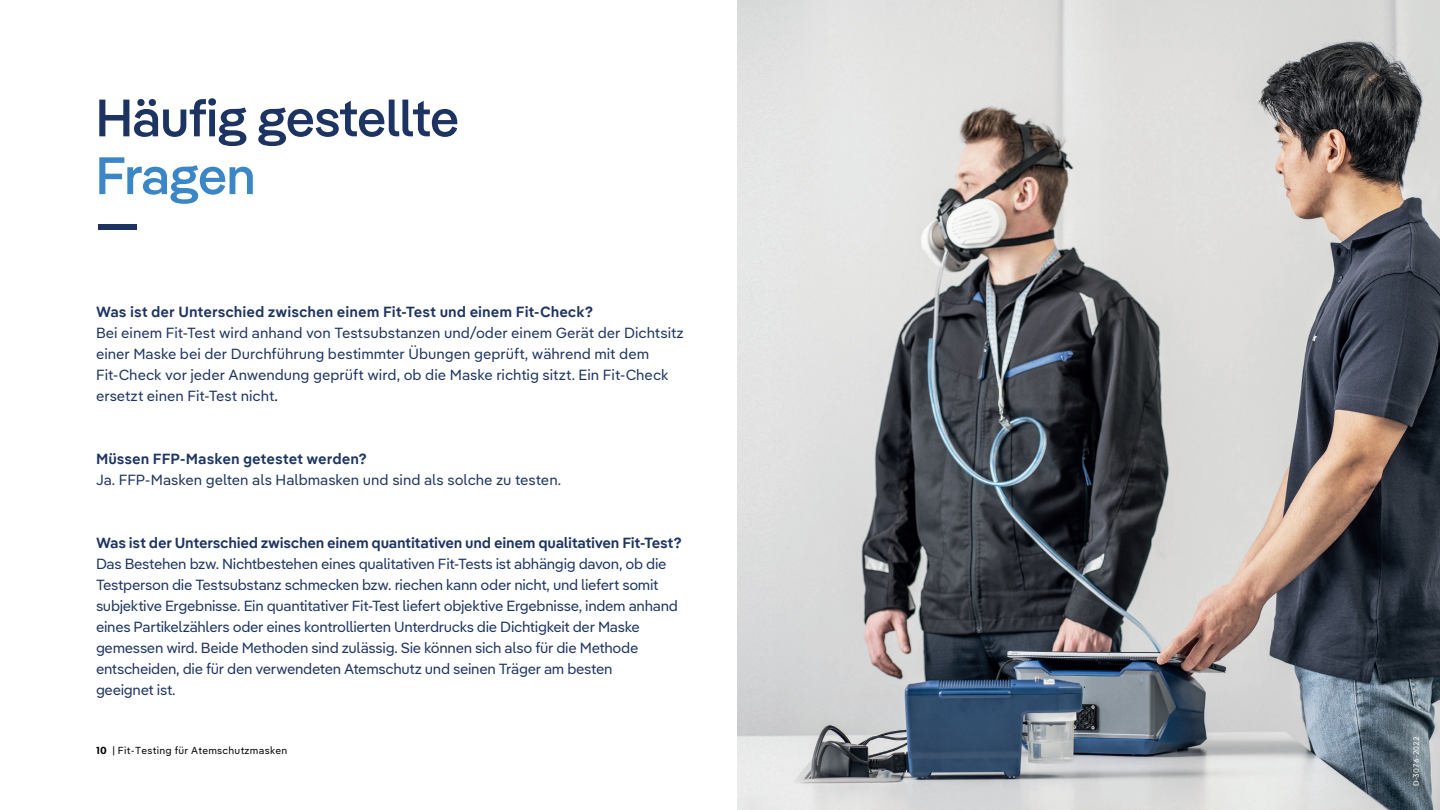
<style>
.page{position:relative;width:1440px;height:810px;background:#fff}
.page>*{position:absolute;margin:0;border:0;box-sizing:border-box;transform-origin:0 0}
.t1{font:500 52.5px "Draeger Pangea";color:#1d3462}
.t2{font:500 52.5px "Draeger Pangea";letter-spacing:-.01em;color:#3b86c6}
.t3{font:14.62px/21px "Draeger Pangea Text";letter-spacing:-.02em;color:#1d3462}
.t4{font:14.62px/21px "Draeger Pangea Text";color:#1d3462}
.t5{font:600 14.62px "Draeger Pangea Text";letter-spacing:-.015em;color:#1d3462}
.t6{font:10.12px "Draeger Pangea Text";letter-spacing:.025em;color:#000001}
.t7{font:7.5px "Draeger Pangea Text";color:#fff}
.s1{color:#000001}
.s2{font-weight:700}
</style>
<div class="page">
<img style="left:737px;top:0;width:703px;height:810px">
<h1 class="t1" style="left:96px;top:81px;width:364px">Häufig gestellte</h1>
<h1 class="t2" style="left:96px;top:138px;width:161px">Fragen</h1>
<h1 class="t1" style="left:96px;top:186px;width:45px">—</h1>
<p class="t5" style="left:96px;top:300px;width:499px">Was ist der Unterschied zwischen einem Fit-Test und einem Fit-Check?</p>
<p class="t4" style="left:96px;top:321px;width:589px">Bei einem Fit-Test wird anhand von Testsubstanzen und/oder einem Gerät der Dichtsitz einer Maske bei der Durchführung bestimmter Übungen geprüft, während mit dem Fit-Check vor jeder Anwendung geprüft wird, ob die Maske richtig sitzt. Ein Fit-Check ersetzt einen Fit-Test nicht<span class="s1">.</span></p>
<p class="t5" style="left:96px;top:447px;width:272px">Müssen FFP-Masken getestet werden?</p>
<p class="t4" style="left:96px;top:468px;width:467px">Ja. FFP-Masken gelten als Halbmasken und sind als solche zu testen.</p>
<p class="t5" style="left:96px;top:531px;width:587px">Was ist der Unterschied zwischen einem quantitativen und einem qualitativen Fit-Test?</p>
<p class="t3" style="left:96px;top:552px;width:583px">Das Bestehen bzw. Nichtbestehen eines qualitativen Fit-Tests ist abhängig davon, ob die Testperson die Testsubstanz schmecken bzw. riechen kann oder nicht, und liefert somit subjektive Ergebnisse. Ein quantitativer Fit-Test liefert objektive Ergebnisse, indem anhand eines Partikelzählers oder eines kontrollierten Unterdrucks die Dichtigkeit der Maske gemessen wird. Beide Methoden sind zulässig. Sie können sich also für die Methode entscheiden, die für den verwendeten Atemschutz und seinen Träger am besten<br>geeignet ist.</p>
<p class="t6" style="left:96px;top:743px;width:193px"><span class="s2">10</span> | Fit-Testing für Atemschutzmasken</p>
<p class="t7" style="left:1411px;top:786px;width:51px;rotate:-90deg">D-3076-2022</p>
</div>
